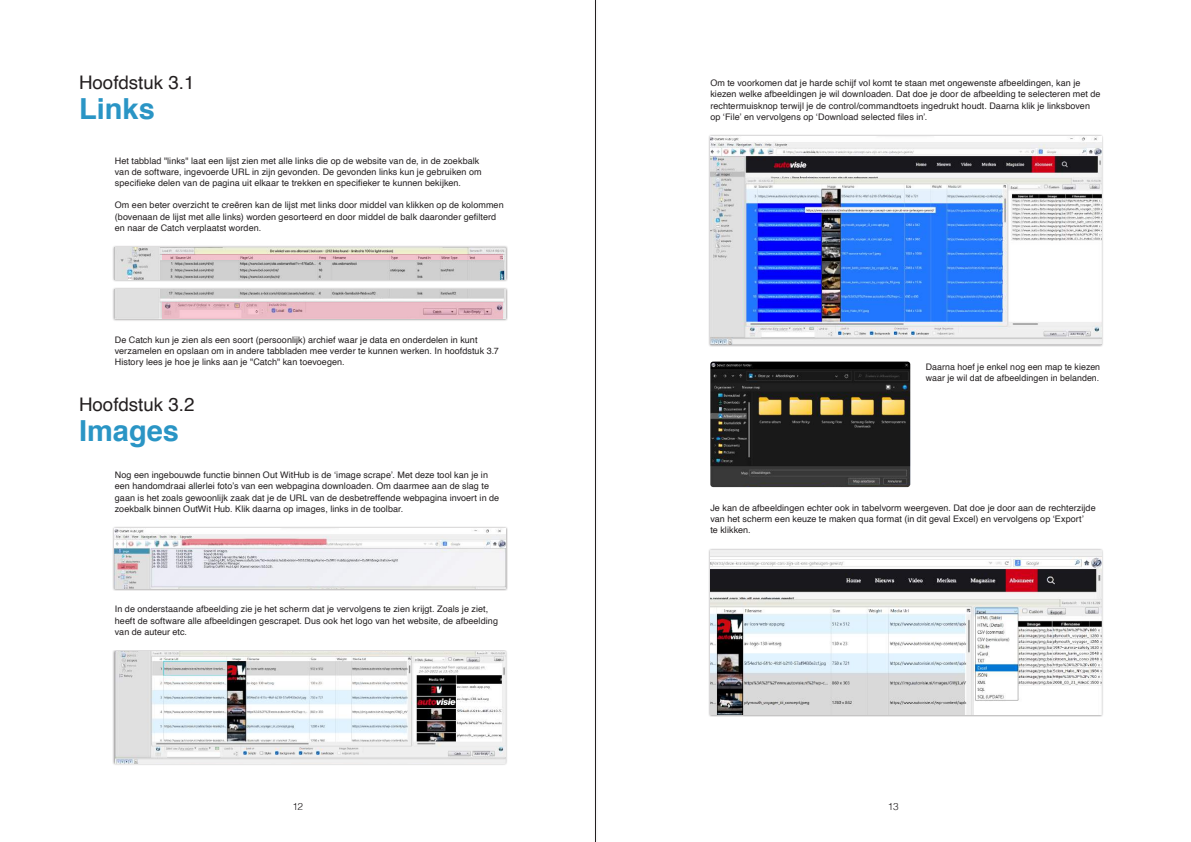
<style>
.page{position:relative;width:1191px;height:842px;background:#fff}
.page>*{position:absolute;margin:0;border:0;box-sizing:border-box;transform-origin:0 0}
.t1{font:700 29px "Helvetica";color:#2a95c5}
.t2{font:18.7px "Helvetica";color:#231f20}
.t3{font:300 10px "Helvetica";color:#231f20}
.t4{font:9px/11.2px "Helvetica";letter-spacing:.01em;color:#231f20}
</style>
<div class="page">
<div style="left:593px;top:0;width:5px;height:842px;background:#f8f7f8"></div>
<hr style="left:595px;top:0;width:1px;height:842px;background:#231f20">
<div style="left:113px;top:526px;width:395px;height:65px;background:#231f20;opacity:.5"></div>
<img style="left:115px;top:529px;width:391px;height:60px">
<div style="left:708px;top:135px;width:395px;height:212px;background:#231f20;opacity:.5"></div>
<img style="left:710px;top:137px;width:391px;height:207px">
<div style="left:708px;top:548px;width:395px;height:169px;background:#231f20;opacity:.5"></div>
<img style="left:710px;top:550px;width:391px;height:165px">
<div style="left:113px;top:650px;width:395px;height:116px;background:#231f20;opacity:.5"></div>
<img style="left:115px;top:652px;width:390px;height:111px">
<img style="left:710px;top:361px;width:200px;height:126px">
<div style="left:113px;top:246px;width:395px;height:36px;background:#231f20;opacity:.5"></div>
<img style="left:115px;top:248px;width:391px;height:31px">
<div style="left:159px;top:252px;width:346px;height:10px;background:#231f20;opacity:.5"></div>
<svg style="left:162px;top:255px;width:340px;height:5px;background:#e9bac5"></svg>
<div style="left:113px;top:287px;width:395px;height:34px;background:#231f20;opacity:.5"></div>
<img style="left:115px;top:289px;width:391px;height:30px">
<div style="left:159px;top:300px;width:346px;height:21px;background:#231f20;opacity:.5"></div>
<svg style="left:162px;top:302px;width:340px;height:16px;background:#e6b7c2"></svg>
<h2 class="t2" style="left:79px;top:68px;width:117px">Hoofdstuk 3.1</h2>
<h1 class="t1" style="left:79px;top:86px;width:77px">Links</h1>
<p class="t4" style="left:115px;top:155px;width:368px">Het tabblad "links" laat een lijst zien met alle links die op de website van de, in de zoekbalk van de software, ingevoerde URL in zijn gevonden. De gevonden links kun je gebruiken om specifieke delen van de pagina uit elkaar te trekken en specifieker te kunnen bekijken.</p>
<p class="t4" style="left:115px;top:200px;width:390px">Om een beter overzicht te creëren kan de lijst met links door middel van klikken op de kolommen (bovenaan de lijst met alle links) worden gesorteerd en door middel de balk daaronder gefilterd en naar de Catch verplaatst worden.</p>
<p class="t4" style="left:115px;top:334px;width:385px">De Catch kun je zien als een soort (persoonlijk) archief waar je data en onderdelen in kunt verzamelen en opslaan om in andere tabbladen mee verder te kunnen werken. In hoofdstuk 3.7<br>History lees je hoe je links aan je "Catch" kan toevoegen.</p>
<h2 class="t2" style="left:79px;top:390px;width:117px">Hoofdstuk 3.2</h2>
<h1 class="t1" style="left:79px;top:408px;width:101px">Images</h1>
<p class="t4" style="left:115px;top:470px;width:386px">Nog een ingebouwde functie binnen Out WitHub is de ‘image scrape’. Met deze tool kan je in een handomdraai allerlei foto’s van een webpagina downloaden. Om daarmee aan de slag te gaan is het zoals gewoonlijk zaak dat je de URL van de desbetreffende webpagina invoert in de zoekbalk binnen OutWit Hub. Klik daarna op images, links in de toolbar.</p>
<p class="t4" style="left:115px;top:604px;width:385px">In de onderstaande afbeelding zie je het scherm dat je vervolgens te zien krijgt. Zoals je ziet, heeft de software alle afbeeldingen gescrapet. Dus ook het logo van het website, de afbeelding van de auteur etc.</p>
<p class="t4" style="left:710px;top:78px;width:392px">Om te voorkomen dat je harde schijf vol komt te staan met ongewenste afbeeldingen, kan je kiezen welke afbeeldingen je wil downloaden. Dat doe je door de afbeelding te selecteren met de rechtermuisknop terwijl je de control/commandtoets ingedrukt houdt. Daarna klik je linksboven op ‘File’ en vervolgens op ‘Download selected files in’.</p>
<p class="t4" style="left:926px;top:361px;width:176px">Daarna hoef je enkel nog een map te kiezen waar je wil dat de afbeeldingen in belanden.</p>
<p class="t4" style="left:710px;top:502px;width:387px">Je kan de afbeeldingen echter ook in tabelvorm weergeven. Dat doe je door aan de rechterzijde van het scherm een keuze te maken qua format (in dit geval Excel) en vervolgens op ‘Export’<br>te klikken.</p>
<p class="t3" style="left:292px;top:798px;width:12px">12</p>
<p class="t3" style="left:888px;top:798px;width:12px">13</p>
</div>
